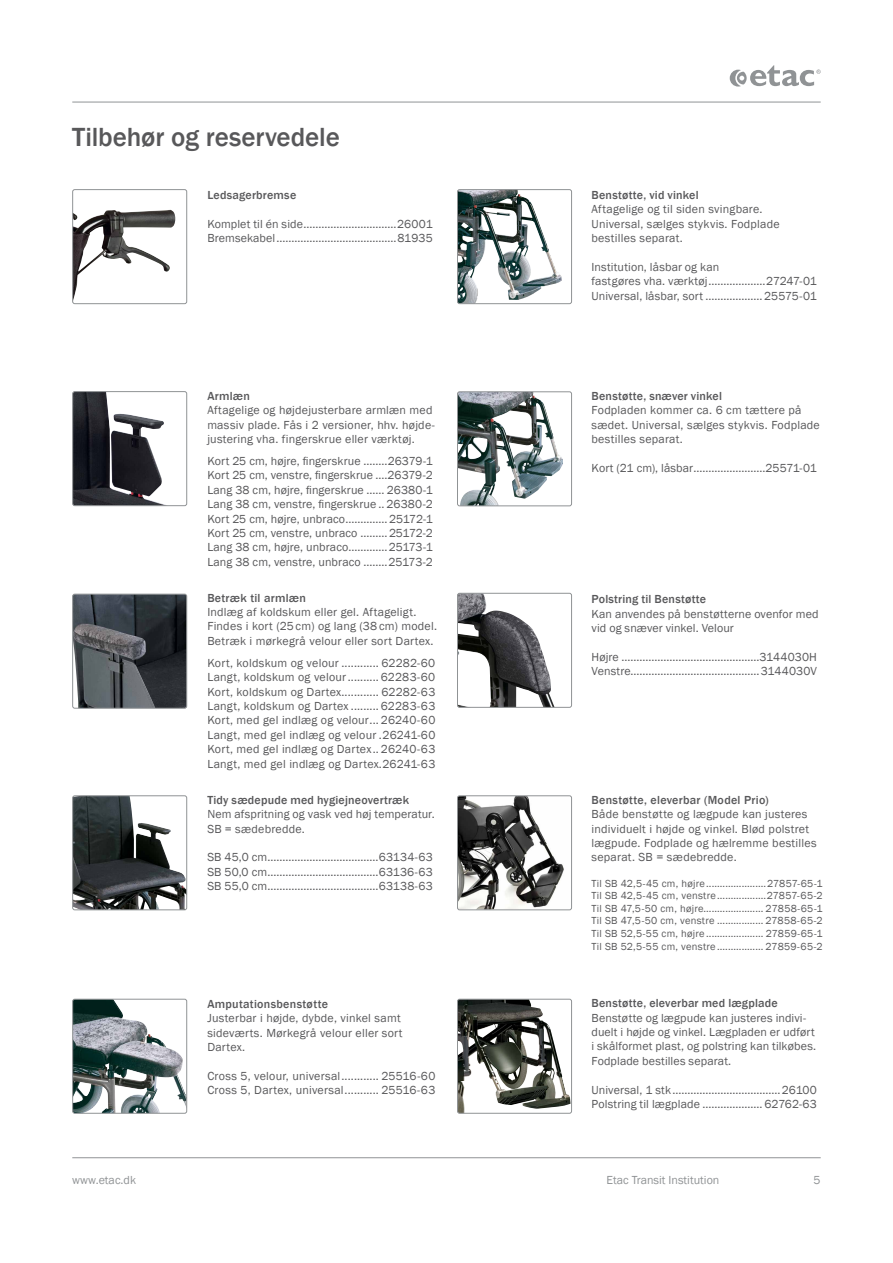
<style>
.page{position:relative;width:893px;height:1263px;background:#fff}
.page>*{position:absolute;margin:0;border:0;box-sizing:border-box;transform-origin:0 0}
.t1{font:500 27px "Franklin Gothic";letter-spacing:-.005em;color:#58585a}
.t2{font:12px/14.4px "Franklin Gothic";letter-spacing:.015em;color:#58585a}
.t3{font:500 12px "Franklin Gothic";letter-spacing:.02em;color:#58585a}
.t4{font:12px "Franklin Gothic";color:#909395}
.t5{font:10.5px/12.6px "Franklin Gothic";letter-spacing:.025em;color:#58585a;text-align:justify}
</style>
<div class="page">
<hr style="left:72px;top:102px;width:749px;height:1px;background:#909395">
<hr style="left:72px;top:1157px;width:749px;height:1px;background:#909395">
<svg style="left:730px;top:65px;width:91px;height:22px"></svg>
<img style="left:74px;top:209px;width:101px;height:88px">
<div style="left:72px;top:189px;width:115px;height:115px;border:1px solid #909395;border-radius:2px"></div>
<img style="left:74px;top:393px;width:90px;height:111px">
<div style="left:72px;top:391px;width:115px;height:115px;border:1px solid #909395;border-radius:2px"></div>
<img style="left:457px;top:393px;width:106px;height:113px">
<div style="left:457px;top:391px;width:115px;height:115px;border:1px solid #909395;border-radius:2px"></div>
<img style="left:457px;top:191px;width:105px;height:113px">
<div style="left:457px;top:189px;width:115px;height:115px;border:1px solid #909395;border-radius:2px"></div>
<img style="left:74px;top:594px;width:113px;height:113px">
<div style="left:72px;top:594px;width:115px;height:115px;border:1px solid #909395;border-radius:2px"></div>
<img style="left:457px;top:593px;width:97px;height:113px">
<div style="left:457px;top:593px;width:115px;height:115px;border:1px solid #909395;border-radius:2px"></div>
<img style="left:74px;top:797px;width:113px;height:113px">
<div style="left:72px;top:795px;width:115px;height:115px;border:1px solid #909395;border-radius:2px"></div>
<img style="left:457px;top:999px;width:113px;height:113px">
<div style="left:457px;top:999px;width:115px;height:115px;border:1px solid #909395;border-radius:2px"></div>
<img style="left:459px;top:797px;width:105px;height:111px">
<div style="left:457px;top:795px;width:115px;height:115px;border:1px solid #909395;border-radius:2px"></div>
<img style="left:74px;top:999px;width:113px;height:113px">
<div style="left:72px;top:999px;width:115px;height:115px;border:1px solid #909395;border-radius:2px"></div>
<h1 class="t1" style="left:72px;top:121px;width:269px">Tilbehør og reservedele</h1>
<p class="t3" style="left:207px;top:187px;width:90px">Ledsagerbremse</p>
<p class="t2" style="left:207px;top:217px;width:227px">Komplet til én side...............................26001<br>Bremsekabel........................................81935</p>
<p class="t3" style="left:207px;top:388px;width:44px">Armlæn</p>
<p class="t2" style="left:207px;top:403px;width:229px">Aftagelige og højdejusterbare armlæn med massiv plade. Fås i 2 versioner, hhv. højde&shy;justering vha. fingerskrue eller værktøj.</p>
<p class="t2" style="left:207px;top:454px;width:227px;text-align:justify">Kort 25 cm, højre, fingerskrue ........26379-1<br>Kort 25 cm, venstre, fingerskrue ....26379-2<br>Lang 38 cm, højre, fingerskrue ...... 26380-1<br>Lang 38 cm, venstre, fingerskrue .. 26380-2<br>Kort 25 cm, højre, unbraco.............. 25172-1<br>Kort 25 cm, venstre, unbraco .........25172-2<br>Lang 38 cm, højre, unbraco.............25173-1<br>Lang 38 cm, venstre, unbraco ........25173-2</p>
<p class="t3" style="left:207px;top:590px;width:100px">Betræk til armlæn</p>
<p class="t2" style="left:207px;top:605px;width:231px">Indlæg af koldskum eller gel. Aftageligt.<br>Findes i kort (25cm) og lang (38cm) model.<br>Betræk i mørkegrå velour eller sort Dartex.</p>
<p class="t2" style="left:207px;top:656px;width:229px;text-align:justify">Kort, koldskum og velour ............ 62282-60<br>Langt, koldskum og velour.......... 62283-60<br>Kort, koldskum og Dartex............ 62282-63<br>Langt, koldskum og Dartex ......... 62283-63<br>Kort, med gel indlæg og velour... 26240-60<br>Langt, med gel indlæg og velour .26241-60<br>Kort, med gel indlæg og Dartex.. 26240-63<br>Langt, med gel indlæg og Dartex.26241-63</p>
<p class="t3" style="left:207px;top:792px;width:203px">Tidy sædepude med hygiejneovertræk</p>
<p class="t2" style="left:207px;top:807px;width:229px">Nem afspritning og vask ved høj temperatur.<br>SB = sædebredde.</p>
<p class="t2" style="left:207px;top:850px;width:227px;text-align:justify">SB 45,0 cm.....................................63134-63<br>SB 50,0 cm.....................................63136-63<br>SB 55,0 cm.....................................63138-63</p>
<p class="t3" style="left:207px;top:996px;width:122px">Amputationsbenstøtte</p>
<p class="t2" style="left:207px;top:1011px;width:197px">Justerbar i højde, dybde, vinkel samt sideværts. Mørkegrå velour eller sort<br>Dartex.</p>
<p class="t2" style="left:207px;top:1069px;width:229px">Cross 5, velour, universal............ 25516-60<br>Cross 5, Dartex, universal........... 25516-63</p>
<p class="t3" style="left:592px;top:187px;width:109px">Benstøtte, vid vinkel</p>
<p class="t2" style="left:592px;top:202px;width:190px">Aftagelige og til siden svingbare.<br>Universal, sælges stykvis. Fodplade bestilles separat.</p>
<p class="t2" style="left:592px;top:260px;width:227px">Institution, låsbar og kan<br>fastgøres vha. værktøj...................27247-01<br>Universal, låsbar, sort ...................25575-01</p>
<p class="t3" style="left:592px;top:388px;width:132px">Benstøtte, snæver vinkel</p>
<p class="t2" style="left:592px;top:403px;width:230px">Fodpladen kommer ca. 6 cm tættere på sædet. Universal, sælges stykvis. Fodplade bestilles separat.</p>
<p class="t2" style="left:592px;top:461px;width:227px">Kort (21 cm), låsbar........................25571-01</p>
<p class="t3" style="left:592px;top:592px;width:116px">Polstring til Benstøtte</p>
<p class="t2" style="left:592px;top:607px;width:229px">Kan anvendes på benstøtterne ovenfor med vid og snæver vinkel. Velour</p>
<p class="t2" style="left:592px;top:650px;width:227px">Højre ..............................................3144030H<br>Venstre...........................................3144030V</p>
<p class="t3" style="left:592px;top:792px;width:179px">Benstøtte, eleverbar (Model Prio)</p>
<p class="t2" style="left:592px;top:807px;width:227px">Både benstøtte og lægpude kan justeres individuelt i højde og vinkel. Blød polstret lægpude. Fodplade og hælremme bestilles separat. SB = sædebredde.</p>
<p class="t5" style="left:591px;top:877px;width:233px">Til SB 42,5-45 cm, højre ......................27857-65-1<br>Til SB 42,5-45 cm, venstre..................27857-65-2<br>Til SB 47,5-50 cm, højre...................... 27858-65-1<br>Til SB 47,5-50 cm, venstre ................. 27858-65-2<br>Til SB 52,5-55 cm, højre ..................... 27859-65-1<br>Til SB 52,5-55 cm, venstre................. 27859-65-2</p>
<p class="t3" style="left:592px;top:996px;width:188px">Benstøtte, eleverbar med lægplade</p>
<p class="t2" style="left:592px;top:1011px;width:226px">Benstøtte og lægpude kan justeres indivi&shy;duelt i højde og vinkel. Lægpladen er udført i skålformet plast, og polstring kan tilkøbes.<br>Fodplade bestilles separat.</p>
<p class="t2" style="left:592px;top:1083px;width:227px">Universal, 1 stk....................................26100<br>Polstring til lægplade .................... 62762-63</p>
<p class="t4" style="left:72px;top:1173px;width:65px">www.etac.dk</p>
<p class="t4" style="left:606px;top:1173px;width:114px">Etac Transit Institution</p>
<p class="t4" style="left:814px;top:1173px;width:9px">5</p>
</div>
